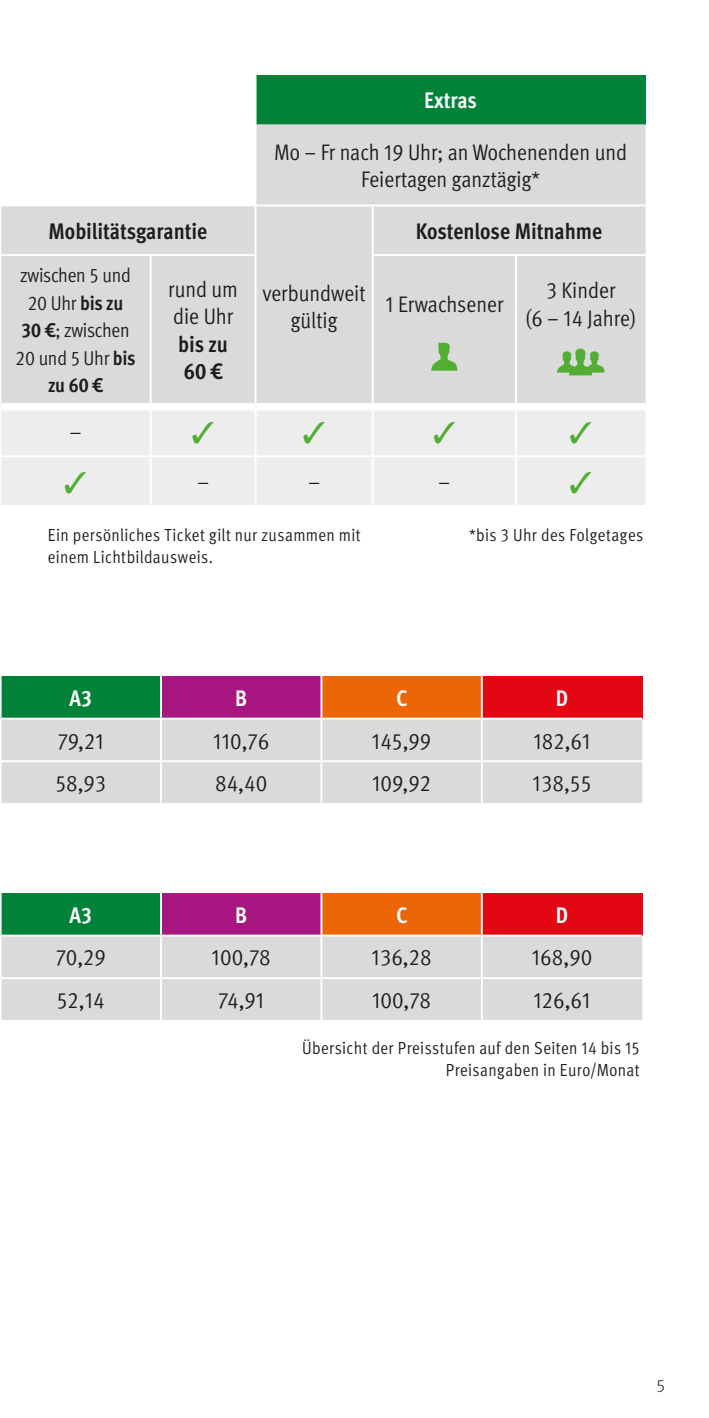
<style>
.page{position:relative;width:709px;height:1418px;background:#fff}
.page>*{position:absolute;margin:0;border:0;box-sizing:border-box;transform-origin:0 0}
.t1{font:22.5px/27.5px "Meta Pro Cond Norm";color:#1d1d1b;text-align:center}
.t2{font:condensed 22.5px "Meta Pro";color:#1d1d1b}
.t3{font:700 condensed 22.5px/27.5px "Meta Pro";letter-spacing:-.005em;color:#1d1d1b}
.t4{font:700 condensed 22.5px "Meta Pro";color:#fff}
.t5{font:20px/27.5px "Meta Pro Cond Norm";letter-spacing:-.015em;color:#1d1d1b;text-align:center}
.t6{font:700 condensed 20px "Meta Pro";color:#1d1d1b}
.t7{font:20px "Meta Pro Norm";color:#1d1d1b}
.t8{font:condensed 17.5px/22.5px "Meta Pro";letter-spacing:.02em;color:#1d1d1b;text-align:right}
.t9{font:300 17.5px "Meta Pro";color:#1d1d1b}
.s1{font-family:"Meta Pro";font-weight:700;font-stretch:condensed}
</style>
<div class="page">
<div style="left:255px;top:75px;width:390px;height:49px;background:#008339"></div>
<svg style="left:1px;top:124px;width:644px;height:279px;background:#dedede"></svg>
<div style="left:1px;top:411px;width:644px;height:94px;background:#ededed"></div>
<hr style="left:0;top:254px;width:151px;height:2px;background:#fff">
<hr style="left:151px;top:254px;width:105px;height:2px;background:#fff">
<hr style="left:150px;top:256px;width:2px;height:55px;background:#fff">
<hr style="left:372px;top:254px;width:144px;height:2px;background:#fff">
<hr style="left:516px;top:254px;width:129px;height:2px;background:#fff">
<hr style="left:515px;top:256px;width:2px;height:55px;background:#fff">
<hr style="left:150px;top:311px;width:2px;height:92px;background:#fff">
<hr style="left:515px;top:311px;width:2px;height:92px;background:#fff">
<hr style="left:515px;top:410px;width:2px;height:45px;background:#fff">
<hr style="left:515px;top:457px;width:2px;height:48px;background:#fff">
<hr style="left:372px;top:206px;width:1px;height:48px;background:#fff">
<hr style="left:372px;top:256px;width:1px;height:55px;background:#fff">
<hr style="left:372px;top:311px;width:1px;height:92px;background:#fff">
<hr style="left:372px;top:410px;width:1px;height:45px;background:#fff">
<hr style="left:372px;top:457px;width:1px;height:48px;background:#fff">
<hr style="left:0;top:204px;width:151px;height:2px;background:#fff">
<hr style="left:151px;top:204px;width:104px;height:2px;background:#fff">
<hr style="left:255px;top:204px;width:118px;height:2px;background:#fff">
<hr style="left:373px;top:204px;width:143px;height:2px;background:#fff">
<hr style="left:516px;top:204px;width:129px;height:2px;background:#fff">
<hr style="left:150px;top:410px;width:2px;height:45px;background:#fff">
<hr style="left:150px;top:457px;width:2px;height:48px;background:#fff">
<hr style="left:151px;top:74px;width:105px;height:2px;background:#fff">
<hr style="left:255px;top:76px;width:1px;height:48px;background:#fff">
<hr style="left:255px;top:124px;width:1px;height:80px;background:#fff">
<hr style="left:255px;top:206px;width:1px;height:48px;background:#fff">
<hr style="left:255px;top:256px;width:1px;height:55px;background:#fff">
<hr style="left:255px;top:311px;width:1px;height:96px;background:#fff">
<hr style="left:255px;top:406px;width:1px;height:49px;background:#fff">
<hr style="left:255px;top:457px;width:1px;height:48px;background:#fff">
<hr style="left:0;top:455px;width:151px;height:2px;background:#fff">
<hr style="left:151px;top:455px;width:104px;height:2px;background:#fff">
<hr style="left:255px;top:455px;width:118px;height:2px;background:#fff">
<hr style="left:373px;top:455px;width:143px;height:2px;background:#fff">
<hr style="left:516px;top:455px;width:129px;height:2px;background:#fff">
<svg style="left:431px;top:342px;width:26px;height:29px"></svg>
<svg style="left:557px;top:348px;width:47px;height:27px"></svg>
<div style="left:1px;top:676px;width:160px;height:42px;background:#008339"></div>
<div style="left:161px;top:676px;width:160px;height:42px;background:#a71681"></div>
<div style="left:321px;top:676px;width:161px;height:42px;background:#ec6608"></div>
<div style="left:482px;top:676px;width:160px;height:42px;background:#e30613"></div>
<div style="left:2px;top:719px;width:640px;height:83px;background:#dadada"></div>
<hr style="left:0;top:676px;width:2px;height:41px;background:#fff">
<hr style="left:160px;top:676px;width:2px;height:41px;background:#fff">
<hr style="left:320px;top:676px;width:2px;height:41px;background:#fff">
<hr style="left:481px;top:676px;width:2px;height:41px;background:#fff">
<hr style="left:1px;top:717px;width:160px;height:2px;background:#fff">
<hr style="left:161px;top:717px;width:160px;height:2px;background:#fff">
<hr style="left:160px;top:719px;width:2px;height:41px;background:#fff">
<hr style="left:321px;top:717px;width:161px;height:2px;background:#fff">
<hr style="left:320px;top:719px;width:2px;height:41px;background:#fff">
<hr style="left:482px;top:717px;width:160px;height:2px;background:#fff">
<hr style="left:481px;top:719px;width:2px;height:41px;background:#fff">
<hr style="left:1px;top:760px;width:160px;height:2px;background:#fff">
<hr style="left:161px;top:760px;width:160px;height:2px;background:#fff">
<hr style="left:160px;top:762px;width:2px;height:40px;background:#fff">
<hr style="left:321px;top:760px;width:161px;height:2px;background:#fff">
<hr style="left:320px;top:762px;width:2px;height:40px;background:#fff">
<hr style="left:482px;top:760px;width:160px;height:2px;background:#fff">
<hr style="left:481px;top:762px;width:2px;height:40px;background:#fff">
<div style="left:1px;top:893px;width:160px;height:42px;background:#008339"></div>
<div style="left:161px;top:893px;width:160px;height:42px;background:#a71681"></div>
<div style="left:321px;top:893px;width:161px;height:42px;background:#ec6608"></div>
<div style="left:482px;top:893px;width:160px;height:42px;background:#e30613"></div>
<div style="left:2px;top:936px;width:640px;height:83px;background:#dadada"></div>
<hr style="left:0;top:893px;width:2px;height:41px;background:#fff">
<hr style="left:160px;top:893px;width:2px;height:41px;background:#fff">
<hr style="left:320px;top:893px;width:2px;height:41px;background:#fff">
<hr style="left:481px;top:893px;width:2px;height:41px;background:#fff">
<hr style="left:1px;top:934px;width:160px;height:2px;background:#fff">
<hr style="left:161px;top:934px;width:160px;height:2px;background:#fff">
<hr style="left:160px;top:936px;width:2px;height:41px;background:#fff">
<hr style="left:321px;top:934px;width:161px;height:2px;background:#fff">
<hr style="left:320px;top:936px;width:2px;height:41px;background:#fff">
<hr style="left:482px;top:934px;width:160px;height:2px;background:#fff">
<hr style="left:481px;top:936px;width:2px;height:41px;background:#fff">
<hr style="left:1px;top:977px;width:160px;height:2px;background:#fff">
<hr style="left:161px;top:977px;width:160px;height:2px;background:#fff">
<hr style="left:160px;top:979px;width:2px;height:40px;background:#fff">
<hr style="left:321px;top:977px;width:161px;height:2px;background:#fff">
<hr style="left:320px;top:979px;width:2px;height:40px;background:#fff">
<hr style="left:482px;top:977px;width:160px;height:2px;background:#fff">
<hr style="left:481px;top:979px;width:2px;height:40px;background:#fff">
<svg style="left:193px;top:421px;width:21px;height:22px"></svg>
<svg style="left:304px;top:421px;width:21px;height:22px"></svg>
<svg style="left:434px;top:421px;width:21px;height:22px"></svg>
<svg style="left:570px;top:421px;width:21px;height:22px"></svg>
<svg style="left:65px;top:471px;width:21px;height:22px"></svg>
<svg style="left:570px;top:471px;width:21px;height:22px"></svg>
<p class="t3" style="left:48px;top:216px;width:160px">Mobilitätsgarantie</p>
<p class="t5" style="left:16px;top:260px;width:121px">zwischen 5 und<br>20 Uhr <span class="s1">bis zu<br>30 €</span>; zwischen<br>20 und 5 Uhr <span class="s1">bis</span></p>
<p class="t6" style="left:48px;top:370px;width:56px">zu 60 €</p>
<p class="t7" style="left:69px;top:417px;width:14px">–</p>
<p class="t1" style="left:168px;top:274px;width:71px;text-align:left">rund um die Uhr</p>
<p class="t3" style="left:178px;top:329px;width:51px">bis zu<br>60 €</p>
<p class="t4" style="left:424px;top:83px;width:54px">Extras</p>
<p class="t1" style="left:274px;top:137px;width:354px">Mo – Fr nach 19 Uhr; an Wochenenden und<br>Feiertagen ganztägig*</p>
<p class="t1" style="left:263px;top:278px;width:104px">verbundweit gültig</p>
<p class="t3" style="left:416px;top:216px;width:188px">Kostenlose Mitnahme</p>
<p class="t1" style="left:385px;top:289px;width:120px">1 Erwachsener</p>
<p class="t1" style="left:526px;top:275px;width:111px">3 Kinder<br>(6 – 14 Jahre)</p>
<p class="t7" style="left:197px;top:466px;width:14px">–</p>
<p class="t7" style="left:308px;top:466px;width:14px">–</p>
<p class="t7" style="left:438px;top:466px;width:14px">–</p>
<p class="t8" style="left:48px;top:522px;width:314px">Ein persönliches Ticket gilt nur zusammen mit</p>
<p class="t8" style="left:469px;top:523px;width:176px">*bis 3 Uhr des Folgetages</p>
<p class="t8" style="left:48px;top:545px;width:167px">einem Lichtbildausweis.</p>
<p class="t4" style="left:69px;top:680px;width:24px">A3</p>
<p class="t4" style="left:235px;top:680px;width:13px">B</p>
<p class="t4" style="left:396px;top:680px;width:13px">C</p>
<p class="t4" style="left:556px;top:680px;width:14px">D</p>
<p class="t2" style="left:58px;top:724px;width:48px">79,21</p>
<p class="t2" style="left:213px;top:724px;width:58px">110,76</p>
<p class="t2" style="left:372px;top:724px;width:61px">145,99</p>
<p class="t2" style="left:533px;top:724px;width:59px">182,61</p>
<p class="t2" style="left:55px;top:767px;width:52px">58,93</p>
<p class="t2" style="left:215px;top:767px;width:54px">84,40</p>
<p class="t2" style="left:372px;top:767px;width:60px">109,92</p>
<p class="t2" style="left:532px;top:767px;width:60px">138,55</p>
<p class="t4" style="left:69px;top:897px;width:24px">A3</p>
<p class="t4" style="left:235px;top:897px;width:13px">B</p>
<p class="t4" style="left:396px;top:897px;width:13px">C</p>
<p class="t4" style="left:556px;top:897px;width:14px">D</p>
<p class="t2" style="left:56px;top:941px;width:52px">70,29</p>
<p class="t2" style="left:212px;top:941px;width:61px">100,78</p>
<p class="t2" style="left:371px;top:941px;width:62px">136,28</p>
<p class="t2" style="left:532px;top:941px;width:62px">168,90</p>
<p class="t2" style="left:57px;top:983px;width:49px">52,14</p>
<p class="t2" style="left:218px;top:983px;width:48px">74,91</p>
<p class="t2" style="left:372px;top:983px;width:61px">100,78</p>
<p class="t2" style="left:533px;top:983px;width:59px">126,61</p>
<p class="t8" style="left:302px;top:1035px;width:339px">Übersicht der Preisstufen auf den Seiten 14 bis 15<br>Preisangaben in Euro/Monat</p>
<p class="t9" style="left:657px;top:1370px;width:10px">5</p>
</div>
